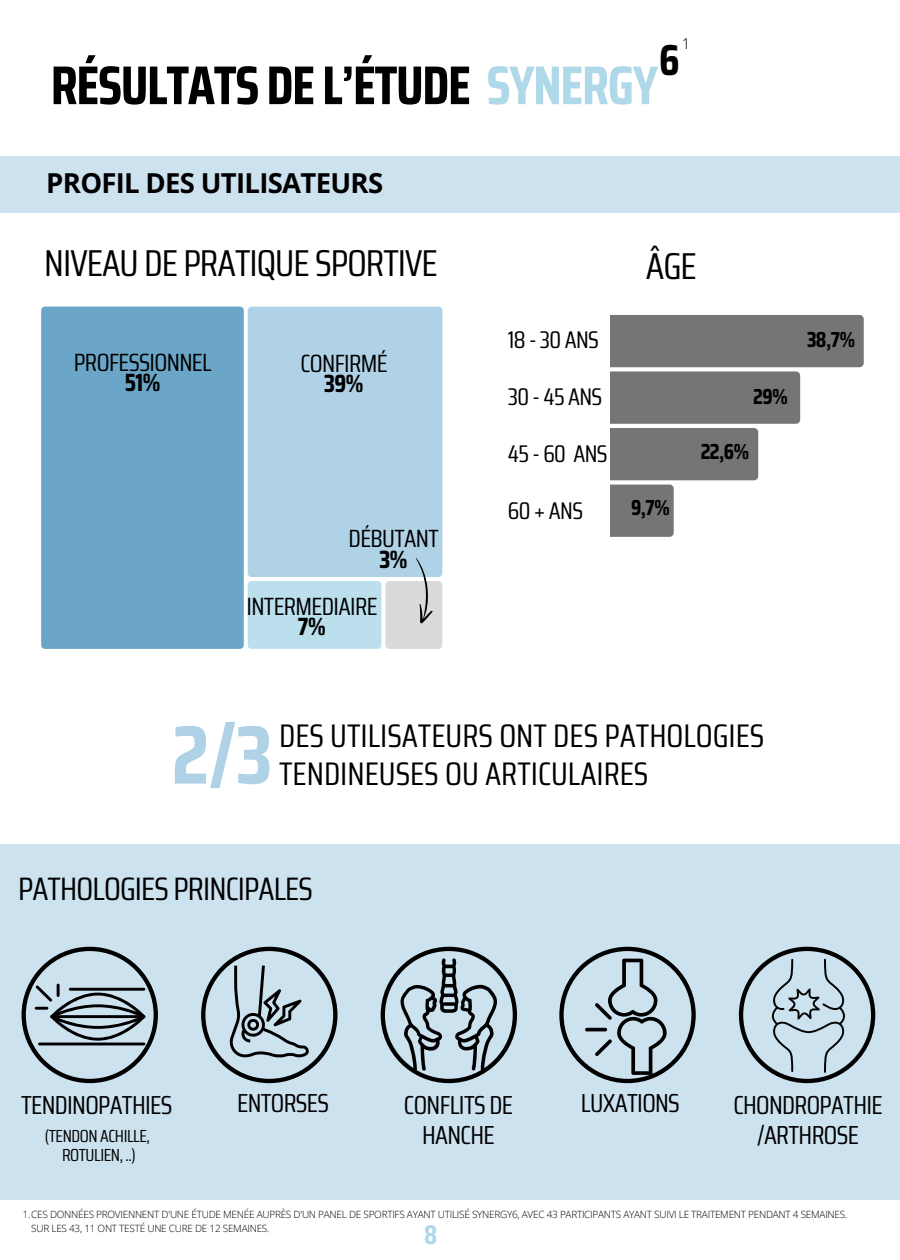
<style>
.page{position:relative;width:900px;height:1260px;background:#fff}
.page>*{position:absolute;margin:0;border:0;box-sizing:border-box;transform-origin:0 0}
.t1{font:700 83px "Saira Condensed";color:#b0d2e6}
.t2{font:700 54.5px "Saira Condensed";letter-spacing:-.025em;color:#000}
.t3{font:700 43.5px "Saira Condensed";color:#000}
.t4{font:37.5px "Saira Condensed";letter-spacing:-.025em;color:#000}
.t5{font:32.75px/37.5px "Saira Condensed";color:#000}
.t6{font:32.5px "Saira Condensed";letter-spacing:-.025em;color:#000}
.t7{font:700 27.5px "Open Sans";letter-spacing:-.025em;color:#000}
.t8{font:700 27px "Saira Condensed";color:#afd8e9}
.t9{font:26px/30px "Saira Condensed";letter-spacing:-.025em;color:#000;text-align:center}
.t10{font:25px/20.5px "Saira Condensed";letter-spacing:-.025em;color:#000;text-align:center}
.t11{font:24.25px "Saira Condensed";letter-spacing:-.025em;color:#000}
.t12{font:700 21.75px "Saira Condensed";color:#000}
.t13{font:17.5px "Saira Condensed";letter-spacing:-.025em;color:#000}
.t14{font:300 15px "Open Sans";color:#000}
.t15{font:14.25px "Saira Condensed";color:#000}
.t16{font:300 10px/13.2px "Open Sans";letter-spacing:-.025em;color:#000}
.s1{color:#afd8e9}
.s2{font-weight:700}
</style>
<div class="page">
<div style="left:0;top:156px;width:900px;height:56px;background:#cde2ef"></div>
<div style="left:41px;top:307px;width:203px;height:342px;background:#6ba6c8"></div>
<div style="left:248px;top:307px;width:194px;height:251px;background:#b0d2e6"></div>
<div style="left:76px;top:465px;width:111px;height:30px;background:#6ba6c8"></div>
<div style="left:304px;top:428px;width:111px;height:31px;background:#b0d2e6"></div>
<svg style="left:248px;top:558px;width:195px;height:91px"></svg>
<div style="left:0;top:845px;width:900px;height:355px;background:#cde2ef"></div>
<svg style="left:22px;top:947px;width:136px;height:136px"></svg>
<hr style="left:38px;top:1043px;width:107px;height:2px;background:#000">
<hr style="left:69px;top:988px;width:76px;height:3px;background:#000">
<svg style="left:381px;top:947px;width:136px;height:136px"></svg>
<svg style="left:559px;top:947px;width:137px;height:136px"></svg>
<svg style="left:201px;top:947px;width:137px;height:136px"></svg>
<svg style="left:739px;top:947px;width:136px;height:136px"></svg>
<svg style="left:610px;top:315px;width:254px;height:222px"></svg>
<h2 class="t14" style="left:682px;top:33px;width:10px">1</h2>
<p class="t2" style="left:51px;top:42px;width:609px">RÉSULTATS DE L’ÉTUDE <span class="s1">SYNERGY</span></p>
<p class="t3" style="left:659px;top:26px;width:22px">6</p>
<h3 class="t7" style="left:46px;top:163px;width:338px">PROFIL DES UTILISATEURS</h3>
<h6 class="t4" style="left:44px;top:234px;width:395px">NIVEAU DE PRATIQUE SPORTIVE</h6>
<h6 class="t10" style="left:74px;top:352px;width:139px">PROFESSIONNEL<br><span class="s2">51%</span></h6>
<h6 class="t10" style="left:300px;top:353px;width:89px">CONFIRMÉ<br><span class="s2">39%</span></h6>
<p class="t10" style="left:349px;top:528px;width:92px">DÉBUTANT<br><span class="s2">3%</span></p>
<h3 class="t10" style="left:247px;top:596px;width:132px">INTERMEDIAIRE<br><span class="s2">7%</span></h3>
<h3 class="t15" style="left:275px;top:603px;width:80px">INTERMEDIAIRE</h3>
<p class="t4" style="left:646px;top:236px;width:52px">ÂGE</p>
<p class="t11" style="left:508px;top:320px;width:93px">18 - 30 ANS</p>
<p class="t12" style="left:807px;top:322px;width:50px">38,7%</p>
<p class="t12" style="left:753px;top:379px;width:36px">29%</p>
<p class="t12" style="left:701px;top:435px;width:50px">22,6%</p>
<p class="t12" style="left:631px;top:490px;width:40px">9,7%</p>
<p class="t11" style="left:508px;top:377px;width:96px">30 - 45 ANS</p>
<p class="t11" style="left:508px;top:435px;width:101px">45 - 60 ANS</p>
<h4 class="t11" style="left:508px;top:492px;width:77px">60 + ANS</h4>
<h6 class="t1" style="left:172px;top:689px;width:102px">2/3</h6>
<p class="t5" style="left:279px;top:717px;width:487px">DES UTILISATEURS ONT DES PATHOLOGIES<br>TENDINEUSES OU ARTICULAIRES</p>
<h1 class="t6" style="left:18px;top:863px;width:296px">PATHOLOGIES PRINCIPALES</h1>
<p class="t9" style="left:21px;top:1090px;width:153px">TENDINOPATHIES</p>
<p class="t9" style="left:237px;top:1088px;width:94px">ENTORSES</p>
<p class="t9" style="left:404px;top:1090px;width:111px">CONFLITS DE<br>HANCHE</p>
<p class="t9" style="left:581px;top:1088px;width:100px">LUXATIONS</p>
<p class="t13" style="left:45px;top:1122px;width:107px">(TENDON ACHILLE,</p>
<p class="t13" style="left:62px;top:1141px;width:75px">ROTULIEN, ..)</p>
<h4 class="t9" style="left:733px;top:1090px;width:151px">CHONDROPATHIE /ARTHROSE</h4>
<h5 class="t16" style="left:31px;top:1208px;width:818px;text-indent:-9px">1.CES DONNÉES PROVIENNENT D'UNE ÉTUDE MENÉE AUPRÈS D'UN PANEL DE SPORTIFS AYANT UTILISÉ SYNERGY6, AVEC 43 PARTICIPANTS AYANT SUIVI LE TRAITEMENT PENDANT 4 SEMAINES.<br>SUR LES 43, 11 ONT TESTÉ UNE CURE DE 12 SEMAINES.</h5>
<p class="t8" style="left:424px;top:1213px;width:15px">8</p>
</div>
